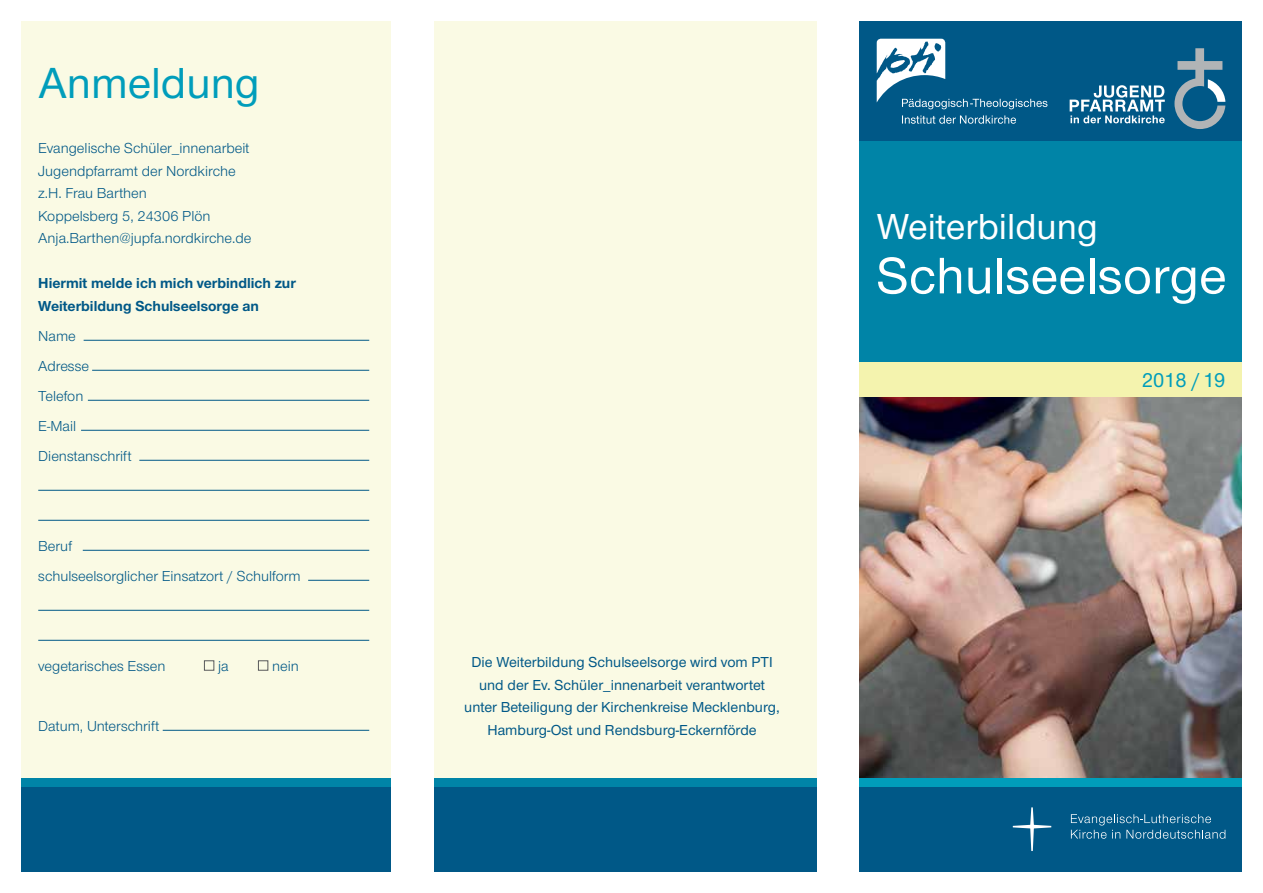
<style>
.page{position:relative;width:1263px;height:893px;background:#fff}
.page>*{position:absolute;margin:0;border:0;box-sizing:border-box;transform-origin:0 0}
.t1{font:500 53.25px "Nordelbica";letter-spacing:.005em;color:#fff}
.t2{font:500 45px "Nordelbica";color:#009dbb}
.t3{font:500 37.5px "Nordelbica";color:#fff}
.t4{font:500 21px "Nordelbica";color:#009dbb}
.t5{font:15px/30px "Nordelbica";color:#005887}
.t6{font:500 15px/22.5px "Nordelbica";color:#005887;text-align:center}
.t7{font:700 15px/22.5px "Nordelbica";color:#005887}
</style>
<div class="page">
<div style="left:859px;top:140px;width:383px;height:222px;background:#0084a7"></div>
<div style="left:434px;top:21px;width:382px;height:766px;background:#fafae4"></div>
<img style="left:859px;top:396px;width:383px;height:382px">
<div style="left:21px;top:21px;width:370px;height:851px;background:#fafae4"></div>
<div style="left:859px;top:787px;width:383px;height:85px;background:#005887"></div>
<div style="left:434px;top:787px;width:382px;height:85px;background:#005887"></div>
<div style="left:859px;top:21px;width:383px;height:119px;background:#005887"></div>
<div style="left:859px;top:362px;width:383px;height:34px;background:#f4f3ae"></div>
<div style="left:434px;top:778px;width:382px;height:9px;background:#0084a7"></div>
<div style="left:21px;top:787px;width:370px;height:85px;background:#005887"></div>
<div style="left:21px;top:778px;width:370px;height:9px;background:#0084a7"></div>
<div style="left:859px;top:778px;width:383px;height:9px;background:#009dbb"></div>
<svg style="left:1071px;top:814px;width:154px;height:25px"></svg>
<svg style="left:1013px;top:807px;width:38px;height:44px"></svg>
<div style="left:204px;top:660px;width:10px;height:11px;border:1px solid #58595b"></div>
<div style="left:258px;top:660px;width:10px;height:11px;border:1px solid #58595b"></div>
<hr style="left:84px;top:340px;width:285px;height:1px;background:#005887">
<hr style="left:92px;top:370px;width:277px;height:1px;background:#005887">
<hr style="left:88px;top:400px;width:281px;height:1px;background:#005887">
<hr style="left:81px;top:430px;width:288px;height:1px;background:#005887">
<hr style="left:139px;top:460px;width:230px;height:1px;background:#005887">
<hr style="left:38px;top:490px;width:331px;height:1px;background:#005887">
<hr style="left:38px;top:520px;width:331px;height:1px;background:#005887">
<hr style="left:83px;top:550px;width:286px;height:1px;background:#005887">
<hr style="left:308px;top:580px;width:61px;height:1px;background:#005887">
<hr style="left:38px;top:610px;width:331px;height:1px;background:#005887">
<hr style="left:38px;top:640px;width:331px;height:1px;background:#005887">
<hr style="left:163px;top:730px;width:206px;height:1px;background:#005887">
<svg style="left:902px;top:115px;width:114px;height:9px"></svg>
<svg style="left:877px;top:39px;width:170px;height:70px"></svg>
<svg style="left:1174px;top:48px;width:51px;height:81px"></svg>
<svg style="left:1070px;top:85px;width:95px;height:38px"></svg>
<h2 class="t2" style="left:38px;top:56px;width:223px">Anmeldung</h2>
<p class="t5" style="left:38px;top:137px;width:215px;line-height:22.5px">Evangelische Schüler_innenarbeit<br>Jugendpfarramt der Nordkirche z.H. Frau Barthen<br>Koppelsberg 5, 24306 Plön<br>Anja.Barthen@jupfa.nordkirche.de</p>
<p class="t7" style="left:38px;top:272px;width:259px">Hiermit melde ich mich verbindlich zur<br>Weiterbildung Schulseelsorge an</p>
<p class="t5" style="left:38px;top:321px;width:95px">Name<br>Adresse<br>Telefon<br>E-Mail<br>Dienstanschrift</p>
<p class="t5" style="left:38px;top:531px;width:264px">Beruf<br>schulseelsorglicher Einsatzort / Schulform</p>
<p class="t5" style="left:38px;top:651px;width:129px">vegetarisches Essen</p>
<p class="t5" style="left:218px;top:651px;width:12px">ja</p>
<p class="t5" style="left:272px;top:651px;width:28px">nein</p>
<p class="t5" style="left:38px;top:711px;width:123px">Datum, Unterschrift</p>
<h3 class="t3" style="left:877px;top:205px;width:222px">Weiterbildung</h3>
<h1 class="t1" style="left:877px;top:244px;width:351px">Schulseelsorge</h1>
<h3 class="t4" style="left:1142px;top:368px;width:85px">2018 /19</h3>
<p class="t6" style="left:464px;top:651px;width:317px">Die Weiterbildung Schulseelsorge wird vom PTI und der Ev. Schüler_innenarbeit verantwortet unter Beteiligung der Kirchenkreise Mecklenburg, Hamburg-Ost und Rendsburg-Eckernförde</p>
</div>
